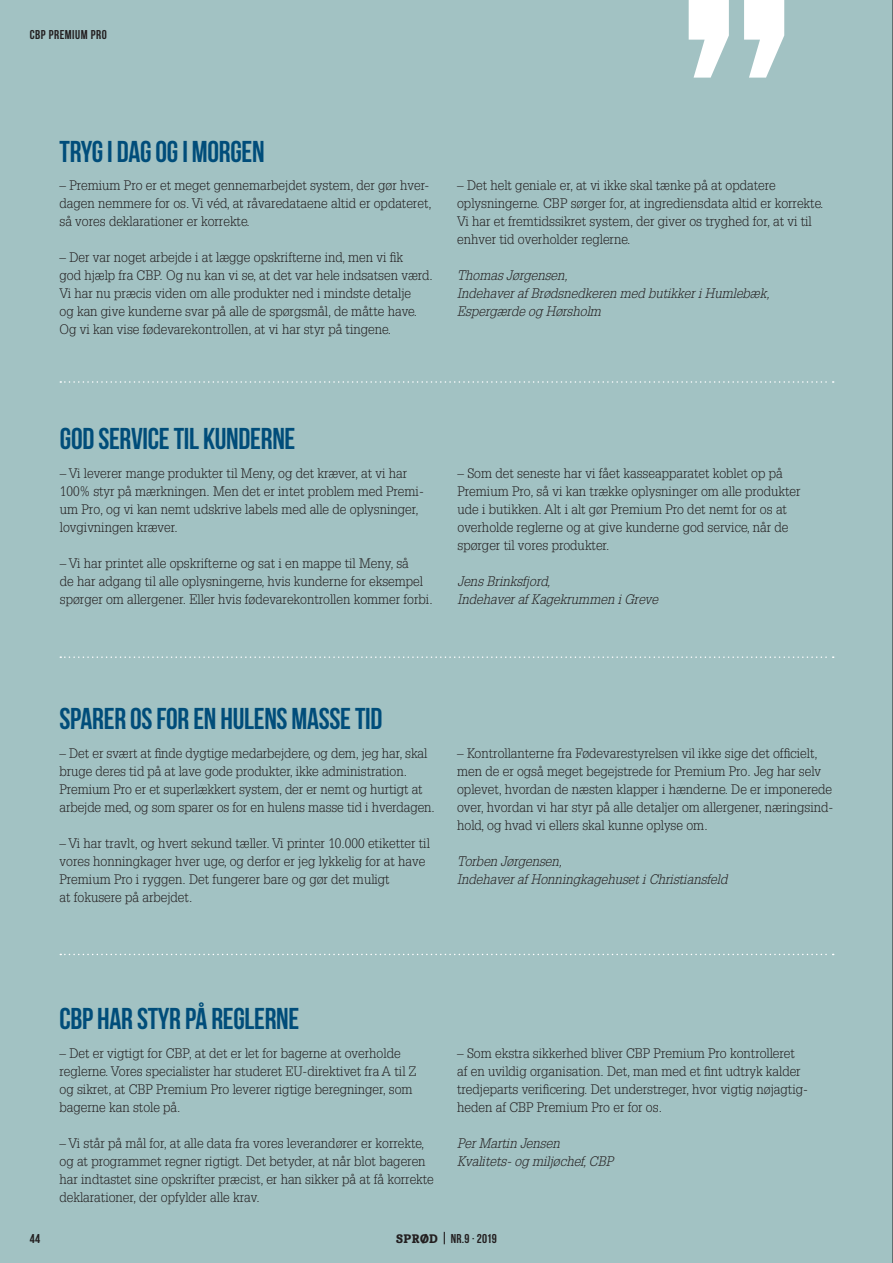
<style>
.page{position:relative;width:893px;height:1263px;background:#a2c2c3}
.page>*{position:absolute;margin:0;border:0;box-sizing:border-box;transform-origin:0 0}
.t1{font:700 379.35px "Bebas Neue";color:#fff}
.t2{font:700 30px "Bebas Neue";letter-spacing:-.01em;color:#004d7a}
.t3{font:300 13.5px/18px "Glypha LT Std";color:#231f20}
.t4{font:italic 300 13.5px/18px "Glypha LT Std";color:#231f20}
.t5{font:700 12.75px "Bebas Neue";letter-spacing:.04em;color:#231f20}
.s1{font-family:"Cabrito Con Ex B";font-weight:400;font-size:12px}
</style>
<div class="page">
<svg style="left:60px;top:381px;width:774px;height:2px"></svg>
<svg style="left:60px;top:656px;width:774px;height:2px"></svg>
<svg style="left:60px;top:954px;width:774px;height:1px"></svg>
<svg style="left:444px;top:1232px;width:1px;height:12px"></svg>
<hr style="left:892px;top:0;width:1px;height:1263px;background:#231f20">
<p class="t5" style="left:30px;top:28px;width:78px">CBP PREMIUM PRO</p>
<h2 class="t2" style="left:60px;top:135px;width:207px">TRYG I DAG OG I MORGEN</h2>
<p class="t3" style="left:60px;top:177px;width:374px">– Premium Pro er et meget gennemarbejdet system, der gør hver&shy;dagen nemmere for os. Vi véd, at råvaredataene altid er opdateret, så vores deklarationer er korrekte.</p>
<p class="t3" style="left:60px;top:249px;width:375px">– Der var noget arbejde i at lægge opskrifterne ind, men vi fik<br>god hjælp fra CBP. Og nu kan vi se, at det var hele indsatsen værd.<br>Vi har nu præcis viden om alle produkter ned i mindste detalje<br>og kan give kunderne svar på alle de spørgsmål, de måtte have.<br>Og vi kan vise fødevarekontrollen, at vi har styr på tingene.</p>
<h1 class="t1" style="left:673px;top:-74px;width:127px">”</h1>
<p class="t3" style="left:457px;top:177px;width:368px">– Det helt geniale er, at vi ikke skal tænke på at opdatere oplysningerne. CBP sørger for, at ingrediensdata altid er korrekte.<br>Vi har et fremtidssikret system, der giver os tryghed for, at vi til enhver tid overholder reglerne.</p>
<p class="t4" style="left:457px;top:267px;width:314px">Thomas Jørgensen,<br>Indehaver af Brødsnedkeren med butikker i Humlebæk,<br>Espergærde og Hørsholm</p>
<h2 class="t2" style="left:60px;top:422px;width:237px">GOD SERVICE TIL KUNDERNE</h2>
<p class="t3" style="left:60px;top:464px;width:365px">– Vi leverer mange produkter til Meny, og det kræver, at vi har 100% styr på mærkningen. Men det er intet problem med Premi&shy;um Pro, og vi kan nemt udskrive labels med alle de oplysninger, lovgivningen kræver.</p>
<p class="t3" style="left:60px;top:554px;width:374px">– Vi har printet alle opskrifterne og sat i en mappe til Meny, så<br>de har adgang til alle oplysningerne, hvis kunderne for eksempel spørger om allergener. Eller hvis fødevarekontrollen kommer forbi.</p>
<p class="t3" style="left:457px;top:464px;width:345px">– Som det seneste har vi fået kasseapparatet koblet op på Premium Pro, så vi kan trække oplysninger om alle produkter ude i butikken. Alt i alt gør Premium Pro det nemt for os at overholde reglerne og at give kunderne god service, når de spørger til vores produkter.</p>
<p class="t4" style="left:457px;top:573px;width:202px">Jens Brinksfjord,<br>Indehaver af Kagekrummen i Greve</p>
<h2 class="t2" style="left:60px;top:702px;width:324px">SPARER OS FOR EN HULENS MASSE TID</h2>
<p class="t3" style="left:60px;top:744px;width:377px">– Det er svært at finde dygtige medarbejdere, og dem, jeg har, skal bruge deres tid på at lave gode produkter, ikke administration.<br>Premium Pro er et superlækkert system, der er nemt og hurtigt at arbejde med, og som sparer os for en hulens masse tid i hverdagen.</p>
<p class="t3" style="left:60px;top:834px;width:372px">– Vi har travlt, og hvert sekund tæller. Vi printer 10.000 etiketter til vores honningkager hver uge, og derfor er jeg lykkelig for at have Premium Pro i ryggen. Det fungerer bare og gør det muligt<br>at fokusere på arbejdet.</p>
<p class="t3" style="left:457px;top:744px;width:378px">– Kontrollanterne fra Fødevarestyrelsen vil ikke sige det officielt, men de er også meget begejstrede for Premium Pro. Jeg har selv oplevet, hvordan de næsten klapper i hænderne. De er imponerede over, hvordan vi har styr på alle detaljer om allergener, næringsind&shy;hold, og hvad vi ellers skal kunne oplyse om.</p>
<p class="t4" style="left:457px;top:853px;width:272px">Torben Jørgensen,<br>Indehaver af Honningkagehuset i Christiansfeld</p>
<h2 class="t2" style="left:60px;top:1002px;width:241px">CBP HAR STYR PÅ REGLERNE</h2>
<p class="t3" style="left:60px;top:1044px;width:358px">– Det er vigtigt for CBP, at det er let for bagerne at overholde reglerne. Vores specialister har studeret EU-direktivet fra A til Z og sikret, at CBP Premium Pro leverer rigtige beregninger, som bagerne kan stole på.</p>
<p class="t3" style="left:60px;top:1134px;width:376px">– Vi står på mål for, at alle data fra vores leverandører er korrekte, og at programmet regner rigtigt. Det betyder, at når blot bageren har indtastet sine opskrifter præcist, er han sikker på at få korrekte deklarationer, der opfylder alle krav.</p>
<p class="t3" style="left:457px;top:1044px;width:352px">– Som ekstra sikkerhed bliver CBP Premium Pro kontrolleret af en uvildig organisation. Det, man med et fint udtryk kalder tredjeparts verificering. Det understreger, hvor vigtig nøjagtig&shy;heden af CBP Premium Pro er for os.</p>
<p class="t4" style="left:457px;top:1135px;width:158px">Per Martin Jensen<br>Kvalitets- og miljøchef, CBP</p>
<p class="t5" style="left:30px;top:1231px;width:12px">44</p>
<p class="t5" style="left:396px;top:1231px;width:102px"><span class="s1">SPRØD</span> NR.9 · 2019</p>
</div>
